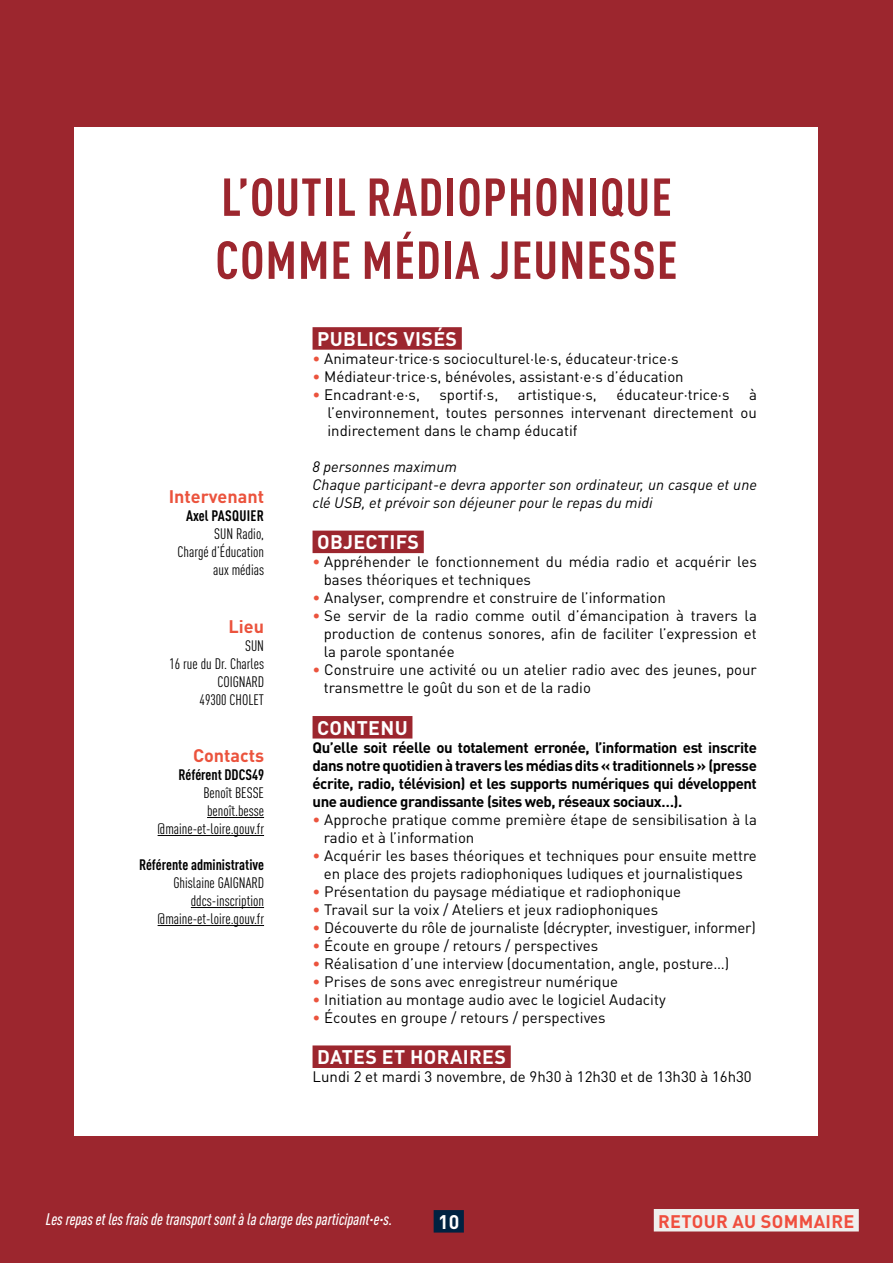
<style>
.page{position:relative;width:893px;height:1263px;background:#9c262e}
.page>*{position:absolute;margin:0;border:0;box-sizing:border-box;transform-origin:0 0}
.t1{font:700 condensed 52.5px/63px "DIN Pro";letter-spacing:.02em;color:#9c262e}
.t2{font:700 19.5px "DIN Pro";letter-spacing:.02em;color:#fff}
.t3{font:700 18px "DIN Pro";color:#eb533d}
.t4{font:700 18px "DIN Pro";letter-spacing:.02em;color:#f04e3e}
.t5{font:italic 500 condensed 16.5px "DIN Pro";color:#fff}
.t6{font:15px/18px "DIN Pro";color:#000}
.t7{font:700 15px/18px "DIN Pro";letter-spacing:-.03em;color:#000;text-align:justify}
.t8{font:condensed 15px/18px "DIN Pro";color:#000;text-align:right}
.t9{font:italic 15px/18px "DIN Pro";color:#000}
.t10{font:700 condensed 15px "DIN Pro";color:#000}
.t11{font:700 condensed 15px "DIN Pro";letter-spacing:.02em;color:#000}
.s1{color:#eb533d}
</style>
<div class="page">
<div style="left:434px;top:1210px;width:30px;height:22px;background:#002241"></div>
<div style="left:75px;top:127px;width:743px;height:1009px;background:#fff"></div>
<div style="left:313px;top:327px;width:149px;height:23px;background:#9c262e"></div>
<div style="left:313px;top:531px;width:111px;height:22px;background:#9c262e"></div>
<div style="left:313px;top:716px;width:99px;height:22px;background:#9c262e"></div>
<div style="left:313px;top:1045px;width:198px;height:23px;background:#9c262e"></div>
<hr style="left:207px;top:817px;width:57px;height:1px;background:#000">
<hr style="left:158px;top:835px;width:106px;height:1px;background:#000">
<hr style="left:191px;top:907px;width:73px;height:1px;background:#000">
<hr style="left:158px;top:925px;width:106px;height:1px;background:#000">
<div style="left:654px;top:1209px;width:205px;height:22px;background:#eff0ee"></div>
<h1 class="t1" style="left:215px;top:161px;width:464px">L’OUTIL RADIOPHONIQUE<br>COMME MÉDIA JEUNESSE</h1>
<p class="t3" style="left:169px;top:481px;width:97px">I ntervenant</p>
<p class="t11" style="left:186px;top:504px;width:79px">AXEL PASQUIER</p>
<p class="t8" style="left:178px;top:523px;width:88px">SUN Radio,<br>Chargé d’Éducation aux médias</p>
<p class="t3" style="left:229px;top:611px;width:37px">Lieu</p>
<p class="t8" style="left:170px;top:635px;width:96px">SUN<br>16 rue du Dr. Charles<br>COIGNARD<br>49300 CHOLET</p>
<p class="t3" style="left:193px;top:741px;width:73px">Contacts</p>
<p class="t10" style="left:178px;top:763px;width:87px">RÉFÉRENT DDCS49</p>
<p class="t8" style="left:158px;top:783px;width:108px">Benoît BESSE benoît.besse @maine-et-loire.gouv.fr</p>
<p class="t10" style="left:139px;top:853px;width:126px">RÉFÉRENTE ADMINISTRATIVE</p>
<p class="t8" style="left:158px;top:873px;width:108px">Ghislaine GAIGNARD ddcs-inscription @maine-et-loire.gouv.fr</p>
<h2 class="t2" style="left:317px;top:323px;width:141px">Publics visés</h2>
<p class="t6" style="left:313px;top:348px;width:367px"><span class="s1">•</span> Animateur·trice·s socioculturel·le·s, éducateur·trice·s</p>
<p class="t6" style="left:313px;top:366px;width:373px"><span class="s1">•</span> Médiateur·trice·s, bénévoles, assistant·e·s d’éducation</p>
<p class="t6" style="left:313px;top:384px;width:109px"><span class="s1">•</span> Encadrant·e·s,</p>
<p class="t6" style="left:439px;top:384px;width:60px">sportif·s,</p>
<p class="t6" style="left:518px;top:384px;width:81px">artistique·s,</p>
<p class="t6" style="left:616px;top:384px;width:115px">éducateur·trice·s</p>
<p class="t6" style="left:328px;top:384px;width:431px;text-align:justify;text-indent:421px">à l’environnement, toutes personnes intervenant directement ou indirectement dans le champ éducatif</p>
<p class="t9" style="left:313px;top:456px;width:446px">8 personnes maximum<br>Chaque participant-e devra apporter son ordinateur, un casque et une clé USB, et prévoir son déjeuner pour le repas du midi</p>
<h2 class="t2" style="left:317px;top:526px;width:103px">Objectifs</h2>
<p class="t6" style="left:324px;top:551px;width:435px;text-indent:-11px"><span class="s1">•</span> Appréhender le fonctionnement du média radio et acquérir les bases théoriques et techniques</p>
<p class="t6" style="left:313px;top:587px;width:355px"><span class="s1">•</span> Analyser, comprendre et construire de l’information</p>
<p class="t6" style="left:324px;top:605px;width:435px;text-align:justify;text-indent:-11px"><span class="s1">•</span> Se servir de la radio comme outil d’émancipation à travers la production de contenus sonores, afin de faciliter l’expression et la parole spontanée</p>
<p class="t6" style="left:324px;top:659px;width:435px;text-indent:-11px"><span class="s1">•</span> Construire une activité ou un atelier radio avec des jeunes, pour transmettre le goût du son et de la radio</p>
<h2 class="t2" style="left:317px;top:711px;width:92px">Contenu</h2>
<p class="t7" style="left:313px;top:736px;width:446px">Qu’elle soit réelle ou totalement erronée, l’information est inscrite dans notre quotidien à travers les médias dits « traditionnels » (presse écrite, radio, télévision) et les supports numériques qui développent une audience grandissante (sites web, réseaux sociaux…).</p>
<p class="t6" style="left:324px;top:809px;width:435px;text-indent:-11px"><span class="s1">•</span> Approche pratique comme première étape de sensibilisation à la radio et à l’information</p>
<p class="t6" style="left:313px;top:845px;width:446px;text-align:center"><span class="s1">•</span> Acquérir les bases théoriques et techniques pour ensuite mettre en place des projets radiophoniques ludiques et journalistiques</p>
<p class="t6" style="left:313px;top:881px;width:370px"><span class="s1">•</span> Présentation du paysage médiatique et radiophonique</p>
<p class="t6" style="left:313px;top:899px;width:347px"><span class="s1">•</span> Travail sur la voix / Ateliers et jeux radiophoniques</p>
<p class="t6" style="left:313px;top:917px;width:445px"><span class="s1">•</span> Découverte du rôle de journaliste (décrypter, investiguer, informer)</p>
<p class="t6" style="left:313px;top:935px;width:287px"><span class="s1">•</span> Écoute en groupe / retours / perspectives</p>
<p class="t6" style="left:313px;top:953px;width:418px"><span class="s1">•</span> Réalisation d’une interview (documentation, angle, posture…)</p>
<p class="t6" style="left:313px;top:971px;width:307px"><span class="s1">•</span> Prises de sons avec enregistreur numérique</p>
<p class="t6" style="left:313px;top:989px;width:355px"><span class="s1">•</span> Initiation au montage audio avec le logiciel Audacity</p>
<p class="t6" style="left:313px;top:1007px;width:295px"><span class="s1">•</span> Écoutes en groupe / retours / perspectives</p>
<h2 class="t2" style="left:317px;top:1041px;width:190px">Dates et horaires</h2>
<p class="t6" style="left:313px;top:1066px;width:441px">Lundi 2 et mardi 3 novembre, de 9h30 à 12h30 et de 13h30 à 16h30</p>
<p class="t5" style="left:46px;top:1206px;width:348px">Les repas et les frais de transport sont à la charge des participant·e·s.</p>
<h2 class="t2" style="left:438px;top:1205px;width:23px">10</h2>
<p class="t4" style="left:658px;top:1206px;width:198px">Retour au sommaire</p>
</div>
